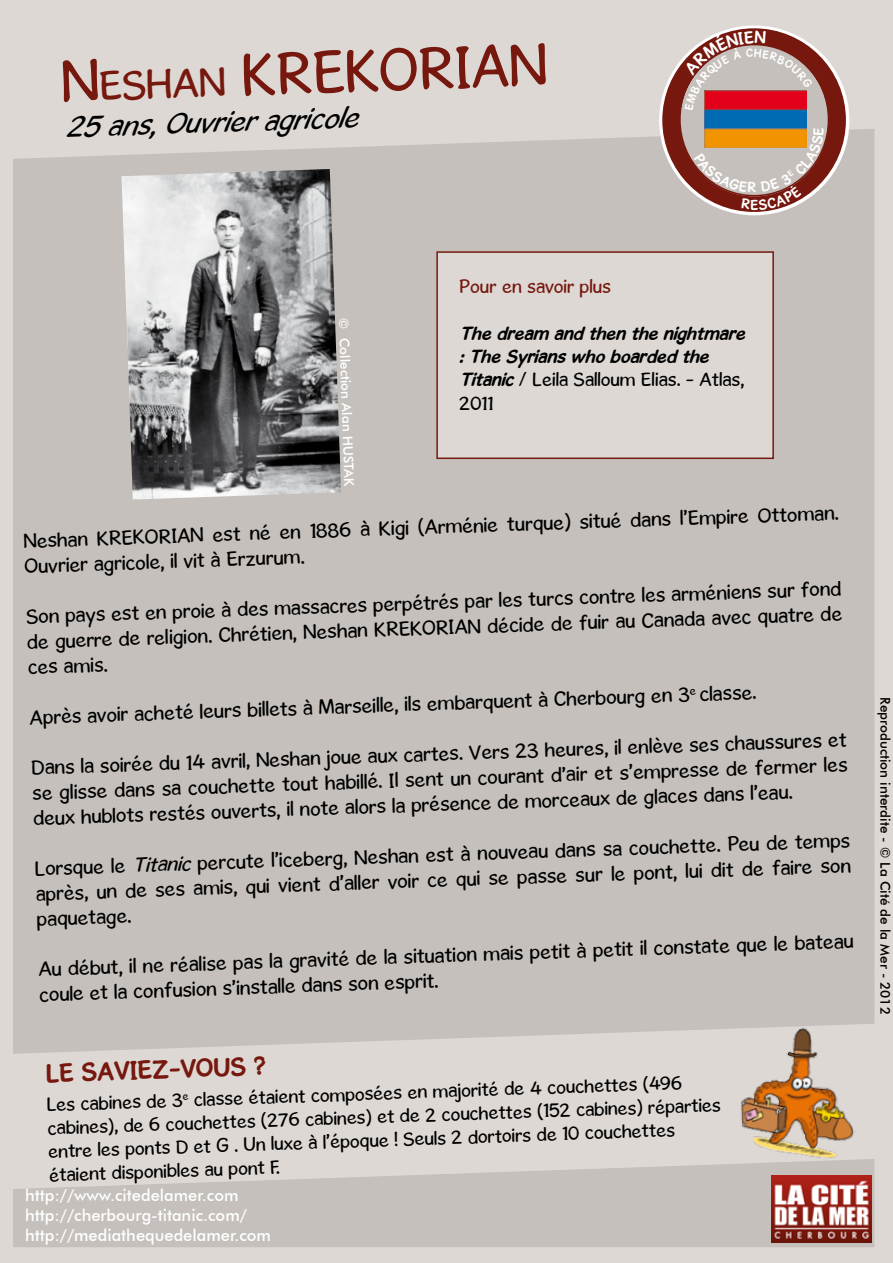
<style>
.page{position:relative;width:893px;height:1263px;background:#fff}
.page>*{position:absolute;margin:0;border:0;box-sizing:border-box;transform-origin:0 0}
.t1{font:60px "Gosmick Sans";color:#76180e}
.t2{font:italic 30px "Gosmick Sans";color:#000}
.t3{font:700 27px "Gosmick Sans";color:#76180e}
.t4{font:21px/25.2px "Gosmick Sans";color:#000;text-align:justify}
.t5{font:19.5px/23.4px "Gosmick Sans";color:#000}
.t6{font:italic 700 19.5px/23.4px "Gosmick Sans";color:#000}
.t7{font:19.5px "Gosmick Sans";color:#76180e}
.t8{font:500 16.5px/19.8px "Futura BT";color:#fff}
.t9{font:500 13.5px "Futura BT";color:#000}
.t10{font:500 13.5px "Futura BT";color:#fff}
.s1{font-size:42px}
.s2{font-weight:400;font-style:normal}
.s3{font-style:italic}
</style>
<div class="page">
<div style="left:0;top:161px;width:893px;height:1102px;background:#c5c0bc"></div>
<svg style="left:0;top:1023px;width:893px;height:166px;background:#d0cbc7"></svg>
<svg style="left:0;top:0;width:893px;height:161px;background:#dbd6d2"></svg>
<svg style="left:659px;top:26px;width:190px;height:189px"></svg>
<div style="left:662px;top:28px;width:184px;height:184px;border:18px solid #76180e;border-radius:50%"></div>
<div style="left:680px;top:45px;width:148px;height:151px;border:18px solid #c5c0bc;border-radius:50%"></div>
<svg style="left:45px;top:1033px;width:665px;height:154px;background:#dad5d1"></svg>
<div style="left:0;top:1085px;width:44px;height:99px;background:#ddd8d4"></div>
<img style="left:772px;top:1175px;width:99px;height:68px">
<div style="left:437px;top:252px;width:336px;height:206px;background:#ddd8d4"></div>
<div style="left:436px;top:251px;width:338px;height:208px;border:2px solid #76180e"></div>
<img style="left:737px;top:1025px;width:120px;height:137px">
<img style="left:122px;top:169px;width:219px;height:331px">
<div style="left:705px;top:111px;width:102px;height:16px;background:#006ab3"></div>
<svg style="left:683px;top:30px;width:130px;height:81px;background:#b67575"></svg>
<svg style="left:693px;top:127px;width:131px;height:83px;background:#b89072"></svg>
<h1 class="t1" style="left:60px;top:44px;width:488px;rotate:-2deg">N<span class="s1">eshan</span>KREKORIAN</h1>
<h2 class="t2" style="left:64px;top:109px;width:294px;rotate:-2deg">25 ans, Ouvrier agricole</h2>
<p class="t7" style="left:459px;top:274px;width:153px">Pour en savoir plus</p>
<p class="t6" style="left:459px;top:321px;width:293px">Thedream andthenthenightmare :TheSyrianswhoboardedthe<br>Titanic<span class="s2">/ Leila Salloum Elias. - Atlas,<br>2011</span></p>
<p class="t10" style="left:352px;top:318px;width:170px;rotate:88deg">© Collection Alan HUSTAK</p>
<p class="t4" style="left:23px;top:528px;width:817px;rotate:-2deg">Neshan KREKORIAN est né en 1886 à Kigi (Arménie turque) situé dans l’Empire Ottoman.<br>Ouvrier agricole, il vit à Erzurum.</p>
<p class="t4" style="left:26px;top:604px;width:817px;rotate:-2deg">Son pays est en proie à des massacres perpétrés par les turcs contre les arméniens sur fond de guerre de religion. Chrétien, Neshan KREKORIAN décide de fuir au Canada avec quatre de ces amis.</p>
<p class="t4" style="left:29px;top:705px;width:729px;rotate:-2deg">Après avoir acheté leurs billets à Marseille, ils embarquent à Cherbourg en 3<sup>e</sup> classe.</p>
<p class="t4" style="left:31px;top:755px;width:817px;rotate:-2deg">Dans la soirée du 14 avril, Neshan joue aux cartes. Vers 23 heures, il enlève ses chaussures et se glisse dans sa couchette tout habillé. Il sent un courant d’air et s’empresse de fermer les deux hublots restés ouverts, il note alors la présence de morceaux de glaces dans l’eau.</p>
<p class="t4" style="left:34px;top:856px;width:817px;rotate:-2deg">Lorsque le <span class="s3">Titanic</span> percute l’iceberg, Neshan est à nouveau dans sa couchette. Peu de temps après, un de ses amis, qui vient d’aller voir ce qui se passe sur le pont, lui dit de faire son paquetage.</p>
<p class="t4" style="left:38px;top:956px;width:817px;rotate:-2deg">Au début, il ne réalise pas la gravité de la situation mais petit à petit il constate que le bateau coule et la confusion s’installe dans son esprit.</p>
<p class="t3" style="left:45px;top:1057px;width:222px;rotate:-2deg">Le saviez-vous ?</p>
<p class="t5" style="left:46px;top:1093px;width:675px;rotate:-2deg">Les cabines de 3<sup>e</sup> classe étaient composées en majorité de 4 couchettes (496 cabines), de 6 couchettes (276 cabines) et de 2 couchettes (152 cabines) réparties entre les ponts D et G . Un luxe à l’époque ! Seuls 2 dortoirs de 10 couchettes étaient disponibles au pont F.</p>
<p class="t8" style="left:25px;top:1185px;width:247px">http://www.citedelamer.com http://cherbourg-titanic.com/ http://mediathequedelamer.com</p>
<p class="t9" style="left:894px;top:697px;width:319px;rotate:90deg">Reproduction interdite - © La Cité de la Mer - 2012</p>
</div>
